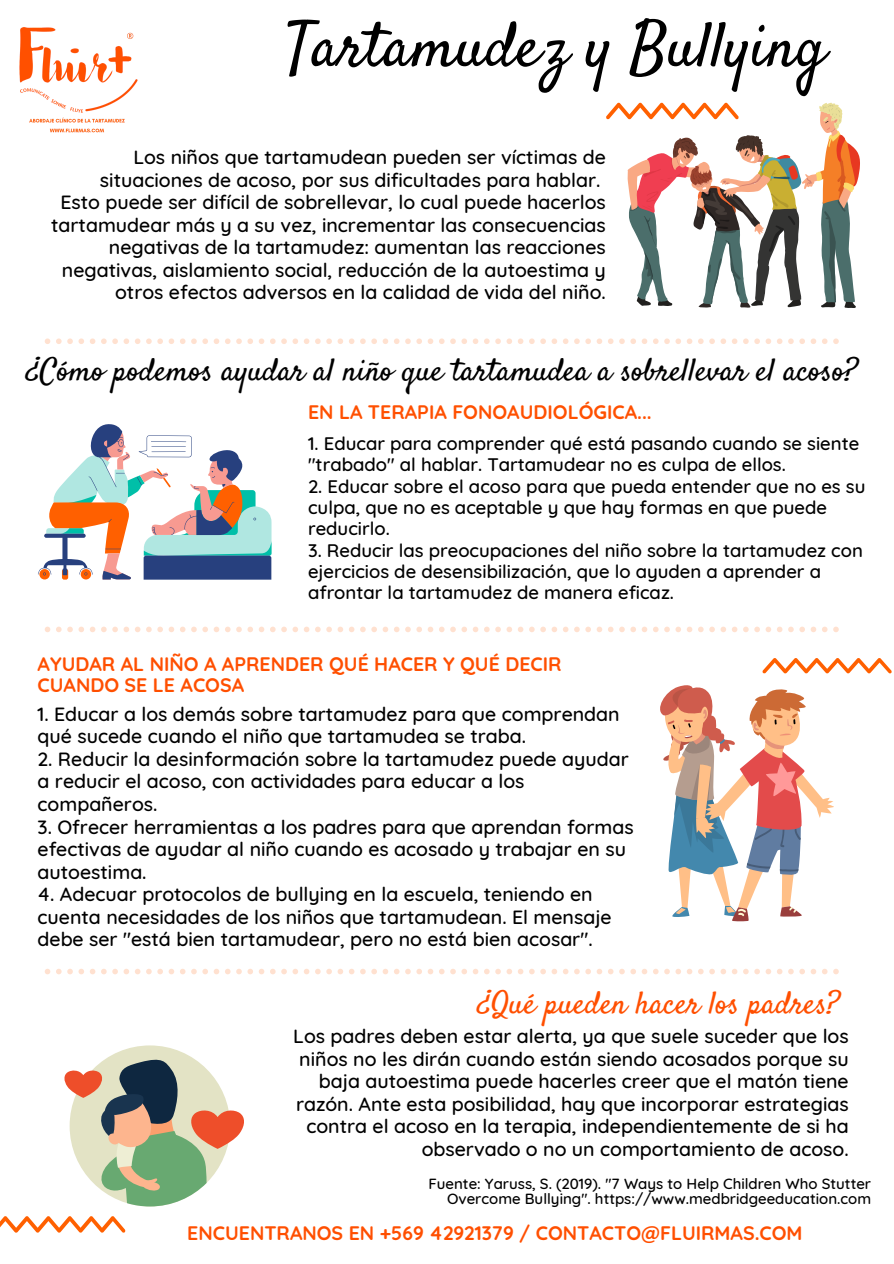
<style>
.page{position:relative;width:894px;height:1264px;background:#fff}
.page>*{position:absolute;margin:0;border:0;box-sizing:border-box;transform-origin:0 0}
.t1{font:63px "Satisfy";color:#000}
.t2{font:31.5px "Satisfy";color:#000}
.t3{font:31.5px "Satisfy";color:#ff4f00}
.t4{font:500 19.5px/22.5px "Quicksand";color:#000}
.t5{font:700 19.5px/21.5px "Quicksand";color:#ff4f00}
.t6{font:700 19.5px "Quicksand";color:#ff5000}
.t7{font:500 18.45px/21.3px "Quicksand";color:#000}
.t8{font:500 15px/15.8px "Quicksand";color:#000;text-align:right}
</style>
<div class="page">
<svg style="left:38px;top:424px;width:233px;height:155px"></svg>
<svg style="left:660px;top:685px;width:173px;height:236px"></svg>
<div style="left:70px;top:1045px;width:160px;height:161px;background:#e3e3c5;border-radius:50%"></div>
<svg style="left:64px;top:1056px;width:180px;height:150px"></svg>
<img style="left:19px;top:27px;width:119px;height:106px">
<svg style="left:45px;top:626px;width:793px;height:6px"></svg>
<svg style="left:45px;top:338px;width:793px;height:6px"></svg>
<svg style="left:45px;top:968px;width:793px;height:6px"></svg>
<svg style="left:0;top:1216px;width:125px;height:16px"></svg>
<svg style="left:762px;top:658px;width:129px;height:15px"></svg>
<svg style="left:606px;top:103px;width:253px;height:205px"></svg>
<p class="t1" style="left:285px;top:6px;width:542px">Tartamudez y Bullying</p>
<p class="t4" style="left:100px;top:146px;width:507px;text-align:right">Los niños que tartamudean pueden ser víctimas de situaciones de acoso, por sus dificultades para hablar.</p>
<p class="t4" style="left:51px;top:191px;width:556px;text-align:right">Esto puede ser difícil de sobrellevar, lo cual puede hacerlos tartamudear más y a su vez, incrementar las consecuencias negativas de la tartamudez: aumentan las reacciones negativas, aislamiento social, reducción de la autoestima y otros efectos adversos en la calidad de vida del niño.</p>
<p class="t2" style="left:27px;top:350px;width:832px">¿Cómo podemos ayudar al niño que tartamudea a sobrellevar el acoso?</p>
<p class="t6" style="left:308px;top:399px;width:345px">EN LA TERAPIA FONOAUDIOLÓGICA...</p>
<p class="t7" style="left:308px;top:432px;width:552px">1. Educar para comprender qué está pasando cuando se siente "trabado" al hablar. Tartamudear no es culpa de ellos.</p>
<p class="t7" style="left:308px;top:475px;width:558px">2. Educar sobre el acoso para que pueda entender que no es su culpa, que no es aceptable y que hay formas en que puede reducirlo.</p>
<p class="t7" style="left:308px;top:539px;width:556px">3. Reducir las preocupaciones del niño sobre la tartamudez con ejercicios de desensibilización, que lo ayuden a aprender a afrontar la tartamudez de manera eficaz.</p>
<p class="t5" style="left:38px;top:652px;width:525px">AYUDAR AL NIÑO A APRENDER QUÉ HACER Y QUÉ DECIR<br>CUANDO SE LE ACOSA</p>
<p class="t4" style="left:38px;top:702px;width:583px">1. Educar a los demás sobre tartamudez para que comprendan qué sucede cuando el niño que tartamudea se traba.</p>
<p class="t4" style="left:38px;top:747px;width:592px">2. Reducir la desinformación sobre la tartamudez puede ayudar a reducir el acoso, con actividades para educar a los compañeros.</p>
<p class="t4" style="left:38px;top:815px;width:597px">3. Ofrecer herramientas a los padres para que aprendan formas efectivas de ayudar al niño cuando es acosado y trabajar en su autoestima.</p>
<p class="t4" style="left:38px;top:882px;width:575px">4. Adecuar protocolos de bullying en la escuela, teniendo en cuenta necesidades de los niños que tartamudean. El mensaje debe ser "está bien tartamudear, pero no está bien acosar".</p>
<p class="t3" style="left:478px;top:983px;width:363px">¿Qué pueden hacer los padres?</p>
<p class="t4" style="left:293px;top:1024px;width:557px;text-align:right">Los padres deben estar alerta, ya que suele suceder que los niños no les dirán cuando están siendo acosados porque su baja autoestima puede hacerles creer que el matón tiene razón. Ante esta posibilidad, hay que incorporar estrategias contra el acoso en la terapia, independientemente de si ha observado o no un comportamiento de acoso.</p>
<p class="t8" style="left:428px;top:1175px;width:444px">Fuente: Yaruss, S. (2019). "7 Ways to Help Children Who Stutter<br>Overcome Bullying". https://www.medbridgeeducation.com</p>
<p class="t5" style="left:187px;top:1221px;width:616px">ENCUENTRANOS EN +569 42921379 / CONTACTO@FLUIRMAS.COM</p>
</div>
